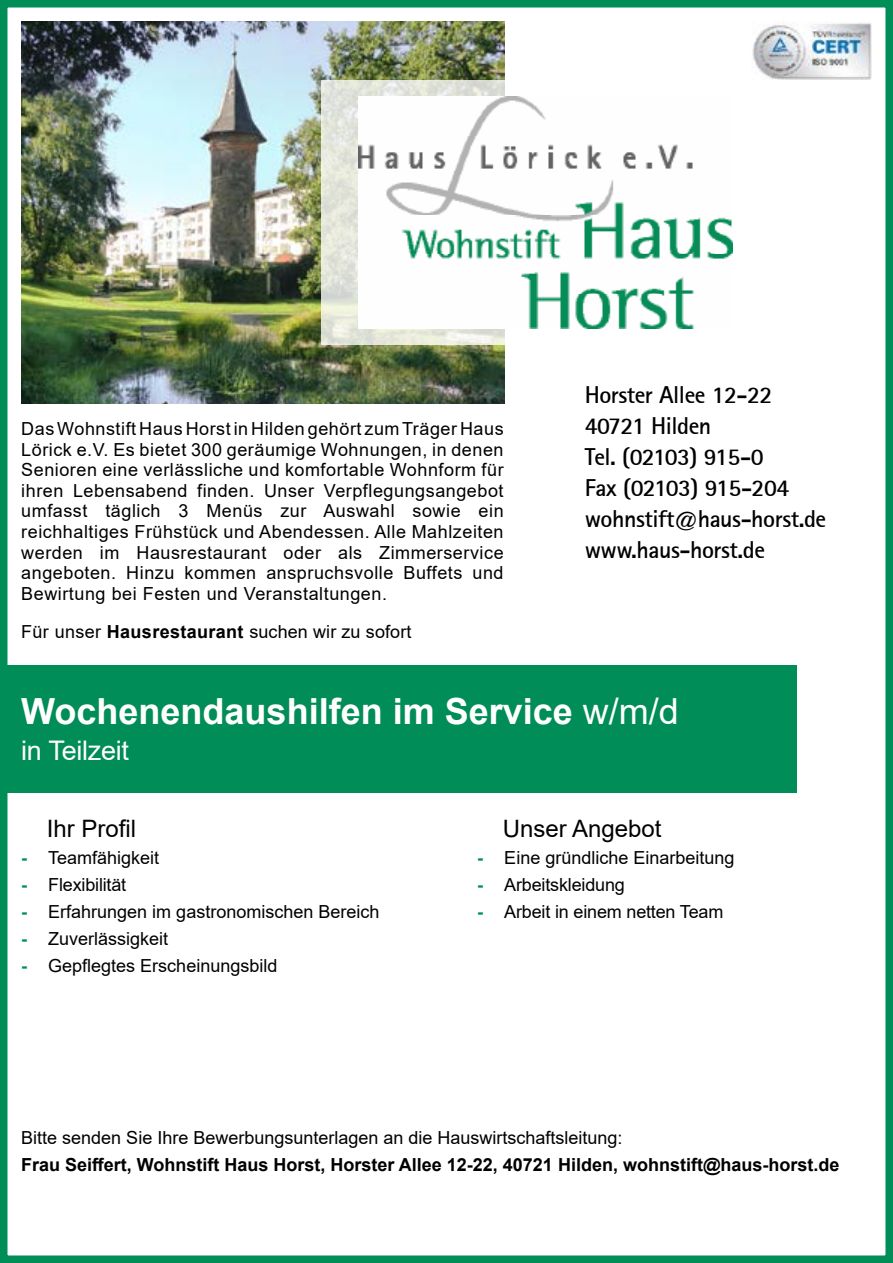
<style>
.page{position:relative;width:893px;height:1263px;background:#fff}
.page>*{position:absolute;margin:0;border:0;box-sizing:border-box;transform-origin:0 0}
.t1{font:700 36px "Arial";color:#fff}
.t2{font:27px "Arial";letter-spacing:-.01em;color:#fff}
.t3{font:700 24px/30.9px "Rotis Sans Serif";letter-spacing:-.02em;color:#000}
.t4{font:24px "Arial";color:#000}
.t5{font:18px/20.5px "Arial";color:#000;text-align:justify}
.t6{font:700 18px "Arial";color:#000}
.s1{font-weight:700}
.s2{font-weight:400}
.s3{font-weight:700;color:#008d58}
</style>
<div class="page">
<div style="left:0;top:0;width:893px;height:1263px;border:8px solid #008d58"></div>
<div style="left:0;top:665px;width:796px;height:127px;background:#008d58"></div>
<img style="left:21px;top:21px;width:484px;height:383px">
<svg style="left:321px;top:80px;width:184px;height:265px;background:#e3e5db"></svg>
<img style="left:358px;top:96px;width:374px;height:233px">
<img style="left:752px;top:21px;width:120px;height:59px">
<p class="t5" style="left:21px;top:418px;width:484px">Das Wohnstift Haus Horst in Hilden gehört zum Träger Haus Lörick e.V. Es bietet 300 geräumige Wohnungen, in denen Senioren eine verlässliche und komfortable Wohnform für ihren Lebensabend finden. Unser Verpflegungsangebot umfasst täglich 3 Menüs zur Auswahl sowie ein reichhaltiges Frühstück und Abendessen. Alle Mahlzeiten werden im Hausrestaurant oder als Zimmerservice angeboten. Hinzu kommen anspruchsvolle Buffets und Bewirtung bei Festen und Veranstaltungen.</p>
<p class="t5" style="left:21px;top:621px;width:392px">Für unser <span class="s1">Hausrestaurant</span> suchen wir zu sofort</p>
<h3 class="t3" style="left:585px;top:379px;width:243px">Horster Allee 12-22<br>40721 Hilden<br>Tel. (02103) 915-0<br>Fax (02103) 915-204 wohnstift@haus-horst.de www.haus-horst.de</h3>
<h1 class="t1" style="left:21px;top:686px;width:659px">Wochenendaushilfen im Service <span class="s2">w/m/d</span></h1>
<h2 class="t2" style="left:21px;top:732px;width:109px">in Teilzeit</h2>
<h3 class="t4" style="left:47px;top:812px;width:91px">Ihr Profil</h3>
<p class="t5" style="left:21px;top:847px;width:140px"><span class="s3">-</span> Teamfähigkeit</p>
<p class="t5" style="left:21px;top:874px;width:107px"><span class="s3">-</span> Flexibilität</p>
<p class="t5" style="left:21px;top:901px;width:360px"><span class="s3">-</span> Erfahrungen im gastronomischen Bereich</p>
<p class="t5" style="left:21px;top:928px;width:149px"><span class="s3">-</span> Zuverlässigkeit</p>
<p class="t5" style="left:21px;top:955px;width:258px"><span class="s3">-</span> Gepflegtes Erscheinungsbild</p>
<h3 class="t4" style="left:503px;top:812px;width:160px">Unser Angebot</h3>
<p class="t5" style="left:477px;top:847px;width:259px"><span class="s3">-</span> Eine gründliche Einarbeitung</p>
<p class="t5" style="left:477px;top:874px;width:149px"><span class="s3">-</span> Arbeitskleidung</p>
<p class="t5" style="left:477px;top:901px;width:248px"><span class="s3">-</span> Arbeit in einem netten Team</p>
<p class="t5" style="left:21px;top:1127px;width:603px">Bitte senden Sie Ihre Bewerbungsunterlagen an die Hauswirtschaftsleitung:</p>
<p class="t6" style="left:21px;top:1152px;width:820px">Frau Seiffert, Wohnstift Haus Horst, Horster Allee 12-22, 40721 Hilden, wohnstift@haus-horst.de</p>
</div>
